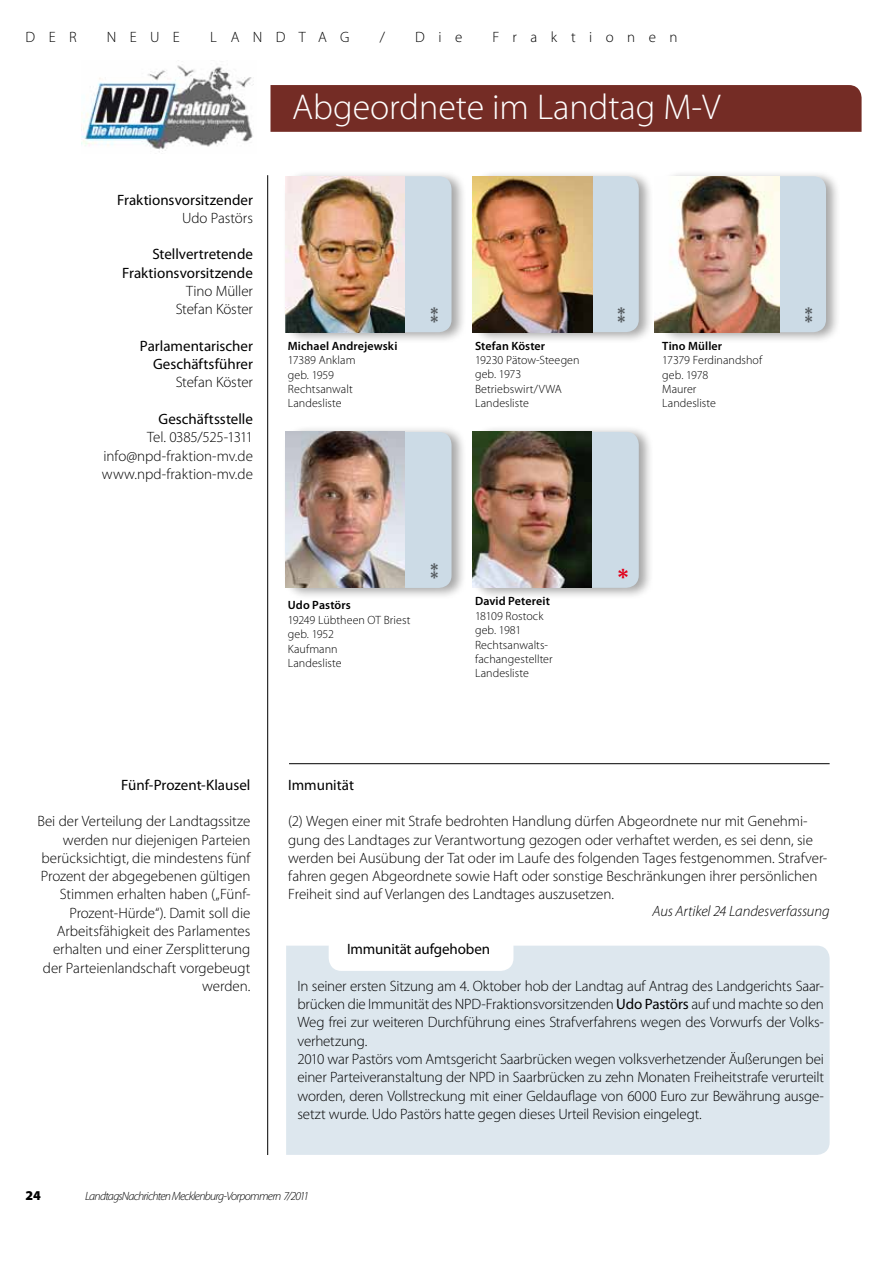
<style>
.page{position:relative;width:893px;height:1263px;background:#fff}
.page>*{position:absolute;margin:0;border:0;box-sizing:border-box;transform-origin:0 0}
.t1{font:300 36px "Myriad Pro";color:#fff}
.t2{font:700 24px "Myriad Pro";color:#e2001a}
.t3{font:700 18px "Myriad Pro";color:#000}
.t4{font:300 15px/18.3px "Myriad Pro";letter-spacing:-.005em;color:#000;text-align:right}
.t5{font:15px/18.3px "Myriad Pro";color:#000;text-align:right}
.t6{font:italic 300 15px "Myriad Pro";letter-spacing:-.01em;color:#000}
.t7{font:300 15px "Myriad Pro";letter-spacing:.895em;color:#000}
.t8{font:300 15px "Myriad Pro";letter-spacing:.885em;color:#000}
.t9{font:900 13.5px "Myriad Pro";color:#000}
.t10{font:300 12px/14.4px "Myriad Pro";letter-spacing:.005em;color:#000}
.t11{font:600 12px "Myriad Pro";letter-spacing:.01em;color:#000}
.t12{font:italic 300 12px "Myriad Pro";letter-spacing:-.06em;color:#000}
.s1{font-weight:400}
</style>
<div class="page">
<hr style="left:267px;top:175px;width:1px;height:980px;background:#000">
<div style="left:283px;top:170px;width:184px;height:174px;background:#000;opacity:.35"></div>
<div style="left:286px;top:176px;width:166px;height:156px;background:#ccdbe6;border-radius:13px"></div>
<div style="left:283px;top:425px;width:184px;height:175px;background:#000;opacity:.35"></div>
<div style="left:286px;top:432px;width:166px;height:156px;background:#ccdbe6;border-radius:13px"></div>
<img style="left:286px;top:176px;width:119px;height:156px">
<img style="left:286px;top:432px;width:119px;height:156px">
<div style="left:470px;top:170px;width:184px;height:174px;background:#000;opacity:.35"></div>
<div style="left:473px;top:176px;width:166px;height:156px;background:#ccdbe6;border-radius:13px"></div>
<div style="left:470px;top:425px;width:184px;height:175px;background:#000;opacity:.35"></div>
<div style="left:473px;top:432px;width:166px;height:156px;background:#ccdbe6;border-radius:13px"></div>
<img style="left:473px;top:176px;width:119px;height:156px">
<img style="left:473px;top:432px;width:118px;height:156px">
<div style="left:658px;top:170px;width:184px;height:174px;background:#000;opacity:.35"></div>
<div style="left:660px;top:176px;width:166px;height:156px;background:#ccdbe6;border-radius:13px"></div>
<img style="left:654px;top:176px;width:125px;height:156px">
<hr style="left:289px;top:763px;width:541px;height:1px;background:#000">
<div style="left:286px;top:946px;width:544px;height:209px;background:#dde7ee"></div>
<svg style="left:329px;top:946px;width:184px;height:25px"></svg>
<div style="left:270px;top:85px;width:592px;height:47px;background:#742c25"></div>
<img style="left:81px;top:65px;width:173px;height:87px">
<p class="t4" style="left:26px;top:28px;width:53px">DER</p>
<p class="t4" style="left:107px;top:28px;width:74px">NEUE</p>
<p class="t8" style="left:210px;top:28px;width:141px">LANDTAG</p>
<p class="t4" style="left:380px;top:28px;width:7px">/</p>
<p class="t4" style="left:415px;top:28px;width:49px">Die</p>
<p class="t7" style="left:493px;top:28px;width:186px">Fraktionen</p>
<p class="t5" style="left:117px;top:190px;width:137px">Fraktionsvorsitzender</p>
<p class="t4" style="left:182px;top:209px;width:72px">Udo Pastörs</p>
<p class="t5" style="left:122px;top:245px;width:132px">Stellvertretende<br>Fraktionsvorsitzende</p>
<p class="t4" style="left:176px;top:282px;width:79px">Tino Müller<br>Stefan Köster</p>
<p class="t5" style="left:140px;top:336px;width:115px">Parlamentarischer<br>Geschäftsführer</p>
<p class="t4" style="left:176px;top:373px;width:79px">Stefan Köster</p>
<p class="t5" style="left:159px;top:410px;width:96px">Geschäftsstelle</p>
<p class="t4" style="left:102px;top:428px;width:153px;text-align:justify;text-indent:45px">Tel. 0385/525-1311 info@npd-fraktion-mv.de www.npd-fraktion-mv.de</p>
<h1 class="t1" style="left:292px;top:86px;width:430px">Abgeordnete im Landtag M-V</h1>
<p class="t11" style="left:288px;top:338px;width:111px">Michael Andrejewski</p>
<p class="t10" style="left:288px;top:353px;width:69px">17389 Anklam geb. 1959<br>Rechtsanwalt<br>Landesliste</p>
<p class="t3" style="left:425px;top:323px;width:18px;rotate:-90deg">**</p>
<p class="t11" style="left:475px;top:338px;width:72px">Stefan Köster</p>
<p class="t10" style="left:475px;top:353px;width:106px">19230 Pätow-Steegen geb. 1973<br>Betriebswirt/VWA<br>Landesliste</p>
<p class="t3" style="left:612px;top:323px;width:18px;rotate:-90deg">**</p>
<p class="t11" style="left:662px;top:338px;width:61px">Tino Müller</p>
<p class="t10" style="left:662px;top:353px;width:101px">17379 Ferdinandshof geb. 1978<br>Maurer<br>Landesliste</p>
<p class="t11" style="left:288px;top:598px;width:65px">Udo Pastörs</p>
<p class="t10" style="left:288px;top:612px;width:124px">19249 Lübtheen OT Briest geb. 1952<br>Kaufmann<br>Landesliste</p>
<p class="t3" style="left:425px;top:579px;width:18px;rotate:-90deg">**</p>
<p class="t11" style="left:475px;top:594px;width:76px">David Petereit</p>
<p class="t10" style="left:475px;top:608px;width:79px">18109 Rostock geb. 1981<br>Rechtsanwalts&shy;fachangestellter<br>Landesliste</p>
<h2 class="t2" style="left:611px;top:579px;width:12px;rotate:-90deg">*</h2>
<p class="t3" style="left:800px;top:323px;width:18px;rotate:-90deg">**</p>
<p class="t5" style="left:121px;top:775px;width:131px">Fünf-Prozent-Klausel</p>
<p class="t4" style="left:37px;top:812px;width:215px">Bei der Verteilung der Landtagssitze werden nur diejenigen Parteien berücksichtigt, die mindestens fünf<br>Prozent der abgegebenen gültigen<br>Stimmen erhalten haben („Fünf-<br>Prozent-Hürde“). Damit soll die<br>Arbeitsfähigkeit des Parlamentes erhalten und einer Zersplitterung der Parteienlandschaft vorgebeugt werden.</p>
<p class="t5" style="left:288px;top:775px;width:67px">Immunität</p>
<p class="t4" style="left:288px;top:812px;width:541px;text-align:left">(2) Wegen einer mit Strafe bedrohten Handlung dürfen Abgeordnete nur mit Genehmi&shy;gung des Landtages zur Verantwortung gezogen oder verhaftet werden, es sei denn, sie werden bei Ausübung der Tat oder im Laufe des folgenden Tages festgenommen. Strafver&shy;fahren gegen Abgeordnete sowie Haft oder sonstige Beschränkungen ihrer persönlichen Freiheit sind auf Verlangen des Landtages auszusetzen.</p>
<p class="t6" style="left:652px;top:902px;width:179px">Aus Artikel 24 Landesverfassung</p>
<p class="t5" style="left:347px;top:940px;width:145px">Immunität aufgehoben</p>
<p class="t4" style="left:297px;top:976px;width:528px;text-align:left">In seiner ersten Sitzung am 4. Oktober hob der Landtag auf Antrag des Landgerichts Saar&shy;brücken die Immunität des NPD-Fraktionsvorsitzenden <span class="s1">Udo Pastörs</span> auf und machte so den Weg frei zur weiteren Durchführung eines Strafverfahrens wegen des Vorwurfs der Volks&shy;verhetzung.<br>2010 war Pastörs vom Amtsgericht Saarbrücken wegen volksverhetzender Äußerungen bei einer Parteiveranstaltung der NPD in Saarbrücken zu zehn Monaten Freiheitstrafe verurteilt worden, deren Vollstreckung mit einer Geldauflage von 6000 Euro zur Bewährung ausge&shy;setzt wurde. Udo Pastörs hatte gegen dieses Urteil Revision eingelegt.</p>
<p class="t9" style="left:26px;top:1186px;width:17px">24</p>
<p class="t12" style="left:85px;top:1188px;width:225px">LandtagsNachrichten Mecklenburg-Vorpommern 7/2011</p>
</div>
